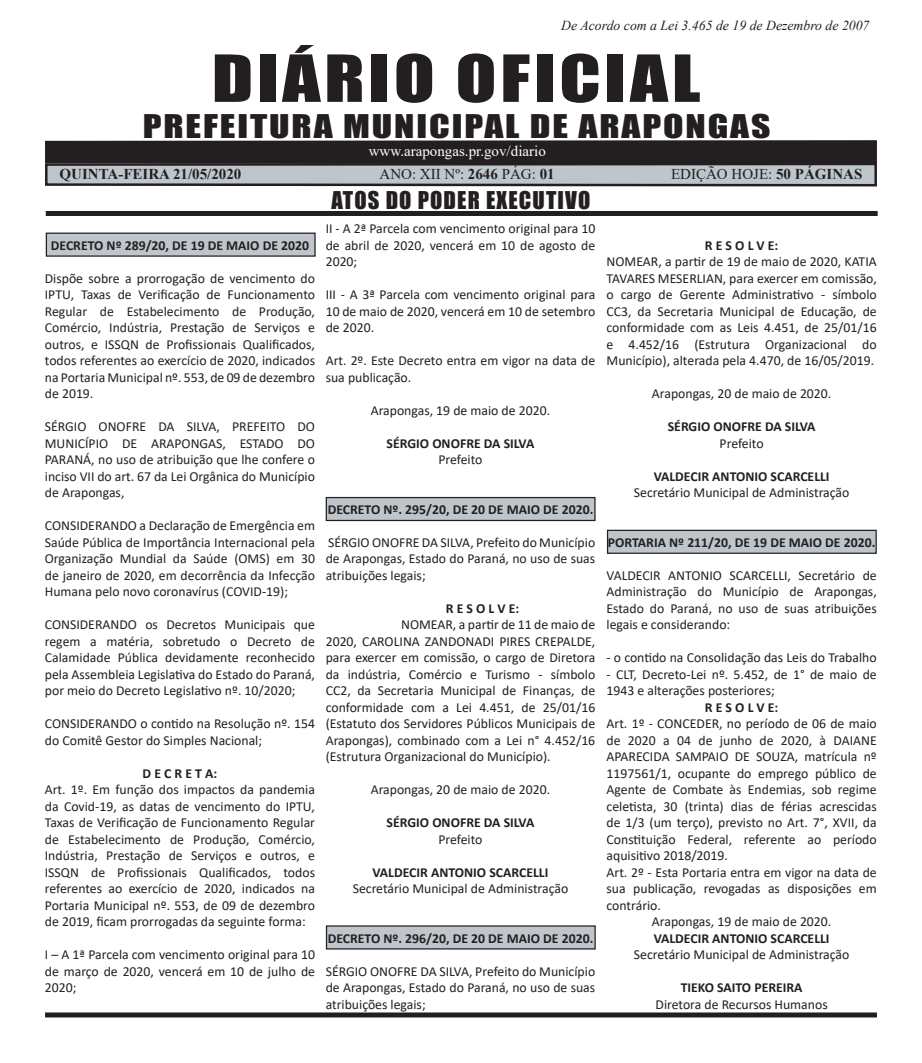
<style>
.page{position:relative;width:922px;height:1063px;background:#fff}
.page>*{position:absolute;margin:0;border:0;box-sizing:border-box;transform-origin:0 0}
.t1{font:60px "Impact";letter-spacing:.05em;color:#231f20;scale:1.25 1}
.t2{font:30px "Impact";letter-spacing:.05em;color:#231f20;scale:1.25 1}
.t3{font:22.5px "Impact";letter-spacing:.05em;color:#231f20}
.t4{font:15px "Times New Roman";color:#231f20}
.t5{font:15px "Times New Roman";color:#fff}
.t6{font:700 15px "Times New Roman";color:#231f20}
.t7{font:13.75px/16.5px "Calibri";color:#231f20;text-align:justify}
.t8{font:700 13.75px "Calibri";color:#231f20}
.t9{font:italic 13.75px "Times New Roman";color:#231f20}
.s1{font-weight:700}
</style>
<div class="page">
<svg style="left:45px;top:140px;width:832px;height:47px;background:#646568"></svg>
<div style="left:45px;top:1012px;width:831px;height:5px;background:#231f20"></div>
<div style="left:46px;top:211px;width:831px;height:5px;background:#231f20"></div>
<div style="left:607px;top:530px;width:268px;height:23px;background:#bec5cb"></div>
<div style="left:606px;top:530px;width:270px;height:24px;border:1px solid #231f20"></div>
<div style="left:326px;top:926px;width:269px;height:23px;background:#bec5cb"></div>
<div style="left:326px;top:925px;width:269px;height:25px;border:1px solid #231f20"></div>
<div style="left:326px;top:498px;width:268px;height:22px;background:#bec5cb"></div>
<div style="left:325px;top:497px;width:270px;height:24px;border:1px solid #231f20"></div>
<div style="left:46px;top:233px;width:269px;height:23px;background:#bec5cb"></div>
<div style="left:46px;top:233px;width:269px;height:24px;border:1px solid #231f20"></div>
<p class="t9" style="left:561px;top:16px;width:310px">De Acordo com a Lei 3.465 de 19 de Dezembro de 2007</p>
<h1 class="t1" style="left:212px;top:32px;width:392px">DIÁRIO OFICIAL</h1>
<h2 class="t2" style="left:143px;top:103px;width:503px">PREFEITURA MUNICIPAL DE ARAPONGAS</h2>
<p class="t5" style="left:369px;top:140px;width:178px">www.arapongas.pr.gov/diario</p>
<h3 class="t3" style="left:331px;top:183px;width:260px">ATOS DO PODER EXECUTIVO</h3>
<p class="t8" style="left:51px;top:235px;width:260px">DECRETO Nº 289/20, DE 19 DE MAIO DE 2020</p>
<p class="t7" style="left:45px;top:269px;width:272px">Dispõe sobre a prorrogação de vencimento do IPTU, Taxas de Verificação de Funcionamento Regular de Estabelecimento de Produção, Comércio, Indústria, Prestação de Serviços e outros, e ISSQN de Profissionais Qualificados, todos referentes ao exercício de 2020, indicados na Portaria Municipal nº. 553, de 09 de dezembro de 2019.</p>
<p class="t7" style="left:45px;top:418px;width:271px">SÉRGIO ONOFRE DA SILVA, PREFEITO DO MUNICÍPIO DE ARAPONGAS, ESTADO DO PARANÁ, no uso de atribuição que lhe confere o inciso VII do art. 67 da Lei Orgânica do Município de Arapongas,</p>
<p class="t7" style="left:45px;top:517px;width:272px">CONSIDERANDO a Declaração de Emergência em Saúde Pública de Importância Internacional pela Organização Mundial da Saúde (OMS) em 30 de janeiro de 2020, em decorrência da Infecção Humana pelo novo coronavírus (COVID-19);</p>
<p class="t7" style="left:45px;top:616px;width:272px">CONSIDERANDO os Decretos Municipais que regem a matéria, sobretudo o Decreto de Calamidade Pública devidamente reconhecido pela Assembleia Legislativa do Estado do Paraná, por meio do Decreto Legislativo nº. 10/2020;</p>
<p class="t7" style="left:45px;top:715px;width:272px">CONSIDERANDO o contido na Resolução nº. 154 do Comitê Gestor do Simples Nacional;</p>
<p class="t8" style="left:142px;top:763px;width:76px">D E C R E T A:</p>
<p class="t7" style="left:45px;top:781px;width:272px">Art. 1º. Em função dos impactos da pandemia da Covid-19, as datas de vencimento do IPTU, Taxas de Verificação de Funcionamento Regular de Estabelecimento de Produção, Comércio, Indústria, Prestação de Serviços e outros, e ISSQN de Profissionais Qualificados, todos referentes ao exercício de 2020, indicados na Portaria Municipal nº. 553, de 09 de dezembro de 2019, ficam prorrogadas da seguinte forma:</p>
<p class="t7" style="left:45px;top:946px;width:272px">I – A 1ª Parcela com vencimento original para 10 de março de 2020, vencerá em 10 de julho de 2020;</p>
<p class="t6" style="left:59px;top:164px;width:183px">QUINTA-FEIRA 21/05/2020</p>
<p class="t4" style="left:379px;top:164px;width:177px">ANO: XII Nº: <span class="s1">2646</span> PÁG: <span class="s1">01</span></p>
<p class="t4" style="left:671px;top:164px;width:193px">EDIÇÃO HOJE: <span class="s1">50 PÁGINAS</span></p>
<p class="t7" style="left:325px;top:220px;width:271px">II - A 2ª Parcela com vencimento original para 10 de abril de 2020, vencerá em 10 de agosto de 2020;</p>
<p class="t7" style="left:325px;top:286px;width:271px">III - A 3ª Parcela com vencimento original para 10 de maio de 2020, vencerá em 10 de setembro de 2020.</p>
<p class="t7" style="left:325px;top:352px;width:271px">Art. 2º. Este Decreto entra em vigor na data de sua publicação.</p>
<p class="t7" style="left:370px;top:401px;width:181px">Arapongas, 19 de maio de 2020.</p>
<p class="t8" style="left:386px;top:433px;width:149px">SÉRGIO ONOFRE DA SILVA</p>
<p class="t7" style="left:438px;top:451px;width:46px">Prefeito</p>
<p class="t8" style="left:327px;top:499px;width:267px">DECRETO Nº. 295/20, DE 20 DE MAIO DE 2020.</p>
<p class="t7" style="left:325px;top:533px;width:271px">SÉRGIO ONOFRE DA SILVA, Prefeito do Município de Arapongas, Estado do Paraná, no uso de suas atribuições legais;</p>
<p class="t8" style="left:446px;top:598px;width:75px">R E S O L V E:</p>
<p class="t7" style="left:325px;top:616px;width:271px;text-indent:75px">NOMEAR, a partir de 11 de maio de 2020, CAROLINA ZANDONADI PIRES CREPALDE, para exercer em comissão, o cargo de Diretora da indústria, Comércio e Turismo - símbolo CC2, da Secretaria Municipal de Finanças, de conformidade com a Lei 4.451, de 25/01/16 (Estatuto dos Servidores Públicos Municipais de Arapongas), combinado com a Lei n° 4.452/16 (Estrutura Organizacional do Município).</p>
<p class="t7" style="left:370px;top:781px;width:181px">Arapongas, 20 de maio de 2020.</p>
<p class="t8" style="left:386px;top:813px;width:149px">SÉRGIO ONOFRE DA SILVA</p>
<p class="t7" style="left:438px;top:830px;width:46px">Prefeito</p>
<p class="t8" style="left:372px;top:862px;width:177px">VALDECIR ANTONIO SCARCELLI</p>
<p class="t7" style="left:352px;top:880px;width:217px">Secretário Municipal de Administração</p>
<p class="t8" style="left:327px;top:928px;width:267px">DECRETO Nº. 296/20, DE 20 DE MAIO DE 2020.</p>
<p class="t7" style="left:325px;top:962px;width:271px">SÉRGIO ONOFRE DA SILVA, Prefeito do Município de Arapongas, Estado do Paraná, no uso de suas atribuições legais;</p>
<p class="t8" style="left:704px;top:235px;width:75px">R E S O L V E:</p>
<p class="t7" style="left:606px;top:253px;width:272px">NOMEAR, a partir de 19 de maio de 2020, KATIA TAVARES MESERLIAN, para exercer em comissão, o cargo de Gerente Administrativo - símbolo CC3, da Secretaria Municipal de Educação, de conformidade com as Leis 4.451, de 25/01/16 e 4.452/16 (Estrutura Organizacional do Município), alterada pela 4.470, de 16/05/2019.</p>
<p class="t7" style="left:651px;top:385px;width:181px">Arapongas, 20 de maio de 2020.</p>
<p class="t8" style="left:667px;top:417px;width:149px">SÉRGIO ONOFRE DA SILVA</p>
<p class="t7" style="left:719px;top:434px;width:46px">Prefeito</p>
<p class="t8" style="left:653px;top:466px;width:177px">VALDECIR ANTONIO SCARCELLI</p>
<p class="t7" style="left:633px;top:484px;width:217px">Secretário Municipal de Administração</p>
<p class="t8" style="left:608px;top:532px;width:269px">PORTARIA Nº 211/20, DE 19 DE MAIO DE 2020.</p>
<p class="t7" style="left:606px;top:566px;width:271px">VALDECIR ANTONIO SCARCELLI, Secretário de Administração do Município de Arapongas, Estado do Paraná, no uso de suas atribuições legais e considerando:</p>
<p class="t7" style="left:606px;top:649px;width:271px">- o contido na Consolidação das Leis do Trabalho</p>
<p class="t7" style="left:606px;top:665px;width:271px">- CLT, Decreto-Lei nº. 5.452, de 1° de maio de<br>1943 e alterações posteriores;</p>
<p class="t8" style="left:704px;top:697px;width:75px">R E S O L V E:</p>
<p class="t7" style="left:606px;top:715px;width:272px">Art. 1º - CONCEDER, no período de 06 de maio de 2020 a 04 de junho de 2020, à DAIANE APARECIDA SAMPAIO DE SOUZA, matrícula nº 1197561/1, ocupante do emprego público de Agente de Combate às Endemias, sob regime celetista, 30 (trinta) dias de férias acrescidas de 1/3 (um terço), previsto no Art. 7°, XVII, da Constituição Federal, referente ao período aquisitivo 2018/2019.</p>
<p class="t7" style="left:606px;top:863px;width:271px">Art. 2º - Esta Portaria entra em vigor na data de sua publicação, revogadas as disposições em contrário.</p>
<p class="t7" style="left:651px;top:913px;width:181px">Arapongas, 19 de maio de 2020.</p>
<p class="t8" style="left:653px;top:928px;width:177px">VALDECIR ANTONIO SCARCELLI</p>
<p class="t7" style="left:633px;top:946px;width:217px">Secretário Municipal de Administração</p>
<p class="t8" style="left:680px;top:978px;width:123px">TIEKO SAITO PEREIRA</p>
<p class="t7" style="left:655px;top:995px;width:174px">Diretora de Recursos Humanos</p>
</div>
